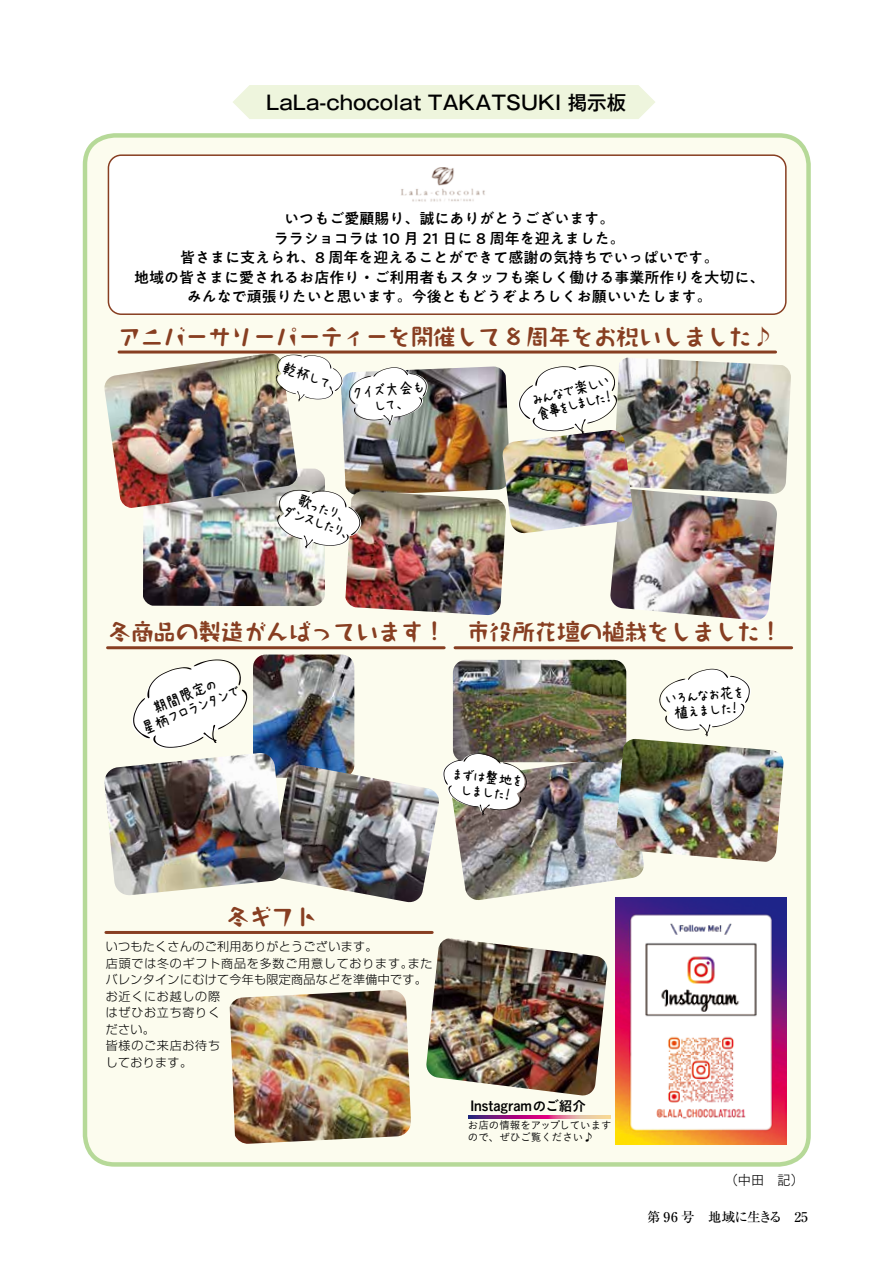
<style>
.page{position:relative;width:893px;height:1263px;background:#fff}
.page>*{position:absolute;margin:0;border:0;box-sizing:border-box;transform-origin:0 0}
.t1{font:700 22.5px "Takarhythm Min De";color:#873e21}
.t2{font:500 19.5px "Gothic MB101 Pro";color:#000}
.t3{font:16.5px/15px "AP Japanesefont";color:#000;text-align:center;scale:.9 1}
.t4{font:500 15px/19.5px "PA1 Gothic Std";color:#000;text-align:center}
.t5{font:500 13.5px "Ryumin Pro";letter-spacing:-.055em;color:#000}
.t6{font:13.5px "Koburina Go Std W6";color:#000}
.t7{font:300 13.2px "Gothic MB101 Pro";color:#000}
.t8{font:300 12px/16.5px "Shin Go Pr 6";letter-spacing:.03em;color:#000}
.t9{font:10.5px/12px "Koburina Go Std W3";color:#000}
</style>
<div class="page">
<div style="left:85px;top:135px;width:723px;height:1029px;background:#fcfcee;border-radius:29px"></div>
<div style="left:83px;top:133px;width:728px;height:1034px;border:4px solid #b6d998;border-radius:29px"></div>
<div style="left:108px;top:155px;width:678px;height:159px;background:#fff;border-radius:13px"></div>
<div style="left:108px;top:154px;width:679px;height:161px;border:2px solid #873e21;border-radius:13px"></div>
<img style="left:401px;top:167px;width:84px;height:35px">
<img style="left:253px;top:654px;width:101px;height:111px">
<img style="left:285px;top:765px;width:154px;height:138px">
<img style="left:104px;top:753px;width:181px;height:142px">
<img style="left:454px;top:762px;width:190px;height:138px">
<img style="left:341px;top:366px;width:167px;height:125px">
<img style="left:143px;top:468px;width:182px;height:138px">
<img style="left:104px;top:353px;width:194px;height:155px">
<div style="left:233px;top:85px;width:422px;height:34px;background:#eef5dd"></div>
<hr style="left:108px;top:646px;width:336px;height:3px;background:#873e21">
<hr style="left:455px;top:646px;width:337px;height:3px;background:#873e21">
<hr style="left:119px;top:350px;width:657px;height:3px;background:#873e21">
<hr style="left:106px;top:931px;width:326px;height:3px;background:#873e21">
<img style="left:615px;top:897px;width:171px;height:247px">
<img style="left:426px;top:938px;width:182px;height:158px">
<img style="left:230px;top:990px;width:181px;height:154px">
<svg style="left:469px;top:1116px;width:142px;height:3px"></svg>
<svg style="left:276px;top:354px;width:67px;height:47px"></svg>
<svg style="left:349px;top:367px;width:79px;height:58px;background:#dddfde"></svg>
<svg style="left:659px;top:668px;width:92px;height:68px"></svg>
<img style="left:617px;top:358px;width:174px;height:135px">
<img style="left:345px;top:491px;width:160px;height:124px">
<img style="left:610px;top:489px;width:168px;height:132px">
<img style="left:502px;top:430px;width:131px;height:104px">
<svg style="left:277px;top:490px;width:84px;height:58px;background:#e5e3e0"></svg>
<svg style="left:518px;top:365px;width:99px;height:69px"></svg>
<svg style="left:132px;top:659px;width:115px;height:89px"></svg>
<img style="left:453px;top:660px;width:173px;height:102px">
<img style="left:615px;top:739px;width:169px;height:123px">
<svg style="left:443px;top:753px;width:84px;height:62px;background:#d7d5d0"></svg>
<h2 class="t2" style="left:266px;top:86px;width:361px">LaLa-chocolat TAKATSUKI 掲示板</h2>
<p class="t4" style="left:134px;top:210px;width:631px">いつもご愛顧賜り、誠にありがとうございます。<br>ララショコラは 10 月 21 日に 8 周年を迎えました。<br>皆さまに支えられ、8 周年を迎えることができて感謝の気持ちでいっぱいです。<br>地域の皆さまに愛されるお店作り・ご利用者もスタッフも楽しく働ける事業所作りを大切に、みんなで頑張りたいと思います。今後ともどうぞよろしくお願いいたします。</p>
<h1 class="t1" style="left:118px;top:323px;width:657px">アニバーサリーパーティーを開催して 8 周年をお祝いしました♪</h1>
<p class="t3" style="left:286px;top:360px;width:67px;rotate:20deg">乾杯して、</p>
<p class="t3" style="left:352px;top:386px;width:82px;rotate:-5deg">クイズ大会もして、</p>
<p class="t3" style="left:292px;top:489px;width:80px;rotate:20deg">歌ったり、<br>ダンスしたり、</p>
<p class="t3" style="left:530px;top:394px;width:90px;text-align:left;rotate:-15deg">みんなで楽しい食事をしました！</p>
<h1 class="t1" style="left:109px;top:619px;width:675px">冬商品の製造がんばっています！ 市役所花壇の植栽をしました！</h1>
<p class="t3" style="left:134px;top:708px;width:118px;rotate:-22deg">期間限定の<br>星柄フロランタンで</p>
<p class="t3" style="left:452px;top:767px;width:81px;rotate:5deg">まずは整地をしました！</p>
<p class="t3" style="left:665px;top:691px;width:90px;rotate:-5deg">いろんなお花を植えました！</p>
<h1 class="t1" style="left:227px;top:904px;width:91px">冬ギフト</h1>
<p class="t8" style="left:106px;top:937px;width:328px">いつもたくさんのご利用ありがとうございます。<br>店頭では冬のギフト商品を多数ご用意しております。またバレンタインにむけて今年も限定商品などを準備中です。お近くにお越しの際<br>はぜひお立ち寄りく<br>ださい。<br>皆様のご来店お待ち<br>しております。</p>
<p class="t6" style="left:470px;top:1095px;width:117px">Instagramのご紹介</p>
<p class="t9" style="left:468px;top:1119px;width:145px">お店の情報をアップしていますので、ぜひご覧ください♪</p>
<p class="t7" style="left:725px;top:1169px;width:81px">（中田　記）</p>
<p class="t5" style="left:647px;top:1206px;width:163px">第 96 号　地域に生きる　25</p>
</div>
